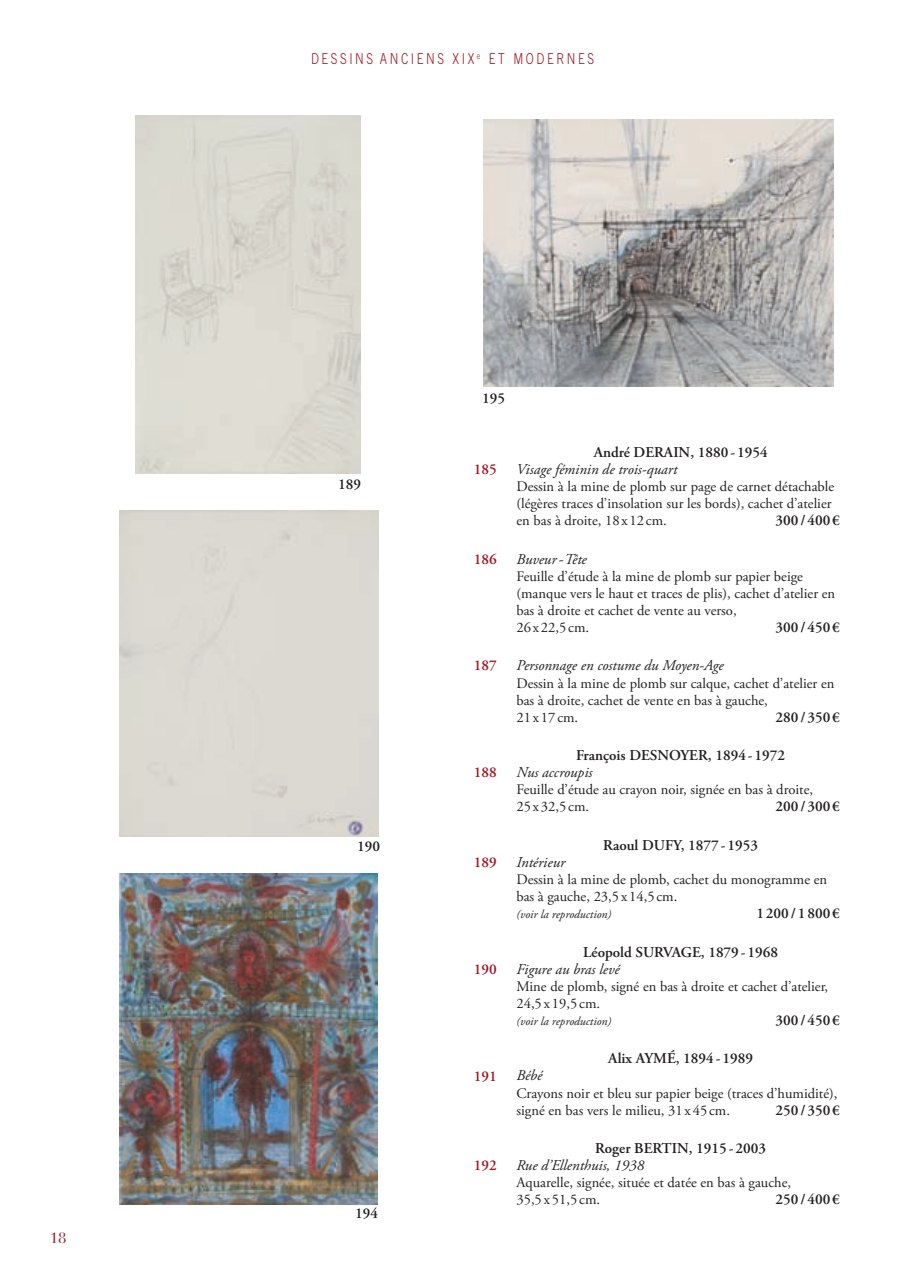
<style>
.page{position:relative;width:914px;height:1287px;background:#fff}
.page>*{position:absolute;margin:0;border:0;box-sizing:border-box;transform-origin:0 0}
.t1{font:600 15px/17.1px "Adobe Garamond Pro";color:#231f20}
.t2{font:italic 15px/17.1px "Adobe Garamond Pro";color:#231f20}
.t3{font:300 15px "Trade Gothic";letter-spacing:.215em;color:#9e1825;scale:.8 1}
.t4{font:600 15px "Adobe Garamond Pro";color:#9e1825}
.t5{font:15px "Bauer Bodoni";color:#9e1825}
.t6{font:14.55px/17.1px "Adobe Garamond Pro";color:#231f20}
.t7{font:italic 12px "Adobe Garamond Pro";color:#231f20}
.s1{font-weight:600;font-style:normal}
.s2{font-weight:400;font-style:italic}
</style>
<div class="page">
<img style="left:483px;top:119px;width:350px;height:268px">
<img style="left:120px;top:873px;width:257px;height:331px">
<p class="t5" style="left:50px;top:1231px;width:18px">18</p>
<p class="t3" style="left:311px;top:53px;width:355px">DESSINS ANCIENS XIX <sup>e</sup> ET MODERNES</p>
<p class="t1" style="left:338px;top:477px;width:24px">189</p>
<p class="t1" style="left:357px;top:839px;width:24px">190</p>
<p class="t1" style="left:355px;top:1206px;width:24px">194</p>
<p class="t1" style="left:482px;top:391px;width:24px">195</p>
<p class="t4" style="left:473px;top:463px;width:24px">185</p>
<p class="t2" style="left:516px;top:445px;width:252px;text-indent:77px"><span class="s1">André DERAIN, 1880 - 1954<br></span>Visage féminin de trois-quart</p>
<p class="t6" style="left:516px;top:479px;width:319px">Dessin à la mine de plomb sur page de carnet détachable (légères traces d’insolation sur les bords), cachet d’atelier en bas à droite, 18 x 12 cm.</p>
<p class="t1" style="left:775px;top:513px;width:66px">300 / 400 €</p>
<p class="t4" style="left:473px;top:553px;width:24px">186</p>
<p class="t2" style="left:516px;top:552px;width:72px">Buveur -Tête</p>
<p class="t6" style="left:516px;top:569px;width:320px">Feuille d’étude à la mine de plomb sur papier beige (manque vers le haut et traces de plis), cachet d’atelier en bas à droite et cachet de vente au verso,<br>26 x 22,5 cm.</p>
<p class="t1" style="left:775px;top:620px;width:66px">300 / 450 €</p>
<p class="t4" style="left:473px;top:660px;width:24px">187</p>
<p class="t2" style="left:516px;top:658px;width:209px">Personnage en costume du Moyen-Age</p>
<p class="t6" style="left:516px;top:676px;width:319px">Dessin à la mine de plomb sur calque, cachet d’atelier en bas à droite, cachet de vente en bas à gauche,<br>21 x 17 cm.</p>
<p class="t1" style="left:775px;top:710px;width:66px">280 / 350 €</p>
<p class="t4" style="left:473px;top:766px;width:24px">188</p>
<p class="t4" style="left:473px;top:856px;width:24px">189</p>
<p class="t4" style="left:473px;top:963px;width:24px">190</p>
<p class="t4" style="left:473px;top:1070px;width:24px">191</p>
<p class="t4" style="left:473px;top:1159px;width:24px">192</p>
<p class="t1" style="left:516px;top:748px;width:270px;text-indent:60px">François DESNOYER, 1894 - 1972<br><span class="s2">Nus accroupis</span></p>
<p class="t6" style="left:516px;top:782px;width:298px">Feuille d’étude au crayon noir, signée en bas à droite,<br>25 x 32,5 cm.</p>
<p class="t1" style="left:775px;top:799px;width:66px">200 / 300 €</p>
<p class="t1" style="left:603px;top:838px;width:156px">Raoul DUFY, 1877 - 1953</p>
<p class="t2" style="left:516px;top:855px;width:50px">Intérieur</p>
<p class="t6" style="left:516px;top:872px;width:312px">Dessin à la mine de plomb, cachet du monogramme en bas à gauche, 23,5 x 14,5 cm.</p>
<p class="t7" style="left:516px;top:909px;width:96px">(voir la reproduction)</p>
<p class="t1" style="left:756px;top:906px;width:85px">1200/1800€</p>
<p class="t1" style="left:516px;top:944px;width:263px;text-indent:67px">Léopold SURVAGE, 1879 - 1968<br><span class="s2">Figure au bras levé</span></p>
<p class="t6" style="left:516px;top:979px;width:313px">Mine de plomb, signé en bas à droite et cachet d’atelier,<br>24,5 x 19,5 cm.</p>
<p class="t7" style="left:516px;top:1016px;width:96px">(voir la reproduction)</p>
<p class="t1" style="left:775px;top:1013px;width:66px">300 / 450 €</p>
<p class="t1" style="left:608px;top:1051px;width:146px">Alix AYMÉ, 1894 - 1989</p>
<p class="t2" style="left:516px;top:1068px;width:27px">Bébé</p>
<p class="t6" style="left:516px;top:1086px;width:322px">Crayons noir et bleu sur papier beige (traces d’humidité), signé en bas vers le milieu, 31 x 45 cm.</p>
<p class="t1" style="left:775px;top:1103px;width:66px">250 / 350 €</p>
<p class="t1" style="left:516px;top:1141px;width:251px;text-indent:79px">Roger BERTIN, 1915 - 2003<br><span class="s2">Rue d’Ellenthuis, 1938</span></p>
<p class="t6" style="left:516px;top:1175px;width:276px">Aquarelle, signée, située et datée en bas à gauche,<br>35,5 x 51,5 cm.</p>
<p class="t1" style="left:775px;top:1192px;width:66px">250 / 400 €</p>
</div>
